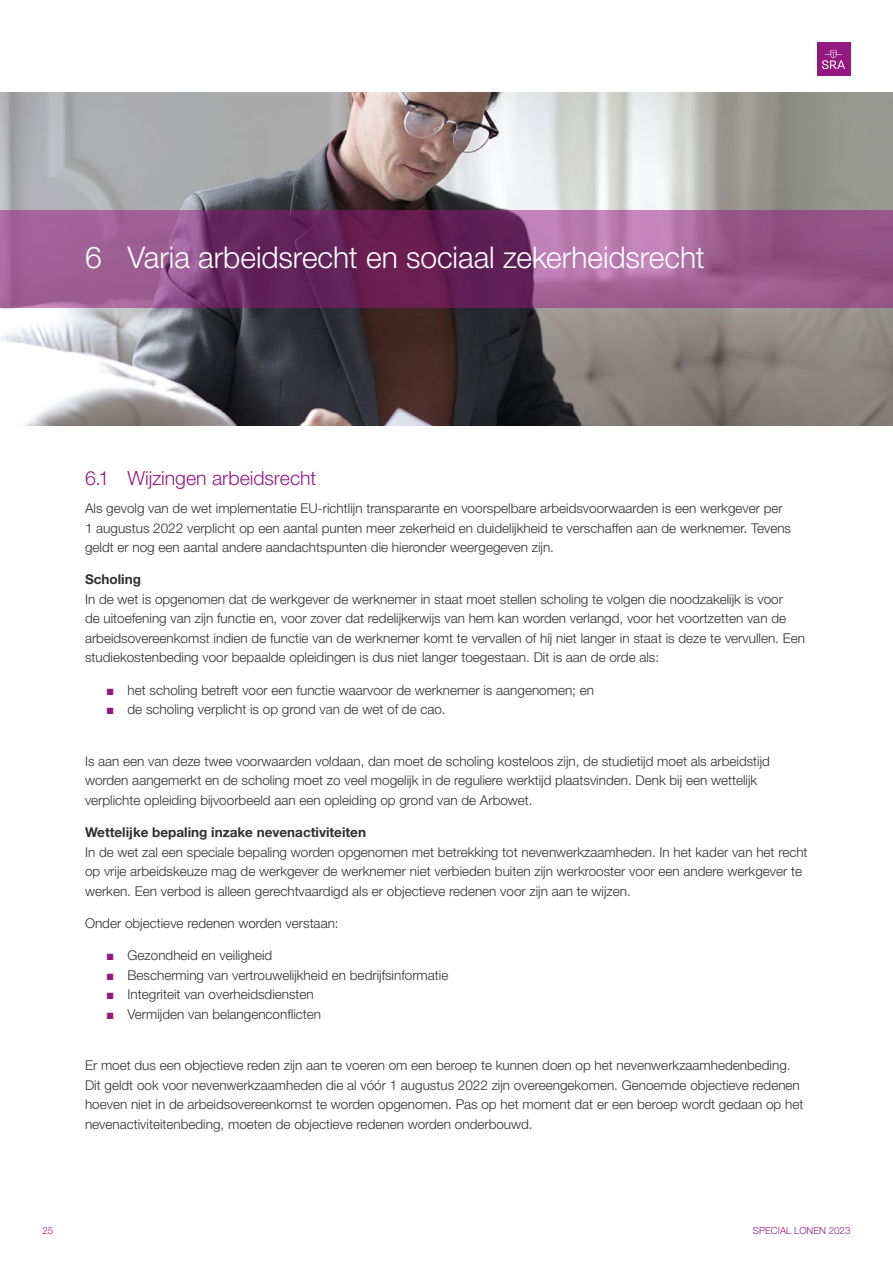
<style>
.page{position:relative;width:893px;height:1263px;background:#fff}
.page>*{position:absolute;margin:0;border:0;box-sizing:border-box;transform-origin:0 0}
.t1{font:300 30px "Helvetica Neue LT Std";color:#fff}
.t2{font:300 19.5px "Helvetica Neue LT Std";color:#951881}
.t3{font:300 13.5px/19.5px "Helvetica Neue LT Std";color:#2f2f2f}
.t4{font:700 13.5px "Helvetica Neue LT Std";color:#2f2f2f}
.t5{font:300 9.75px "Helvetica Neue LT Std";color:#951881}
.s1{font-family:"Arial";font-weight:700;color:#951881}
</style>
<div class="page">
<div style="left:817px;top:43px;width:33px;height:33px;background:#951881"></div>
<svg style="left:822px;top:50px;width:23px;height:19px"></svg>
<img style="left:0;top:92px;width:893px;height:333px">
<svg style="left:0;top:210px;width:893px;height:98px;background:#8a4a7e"></svg>
<h1 class="t1" style="left:85px;top:239px;width:621px">6 Varia arbeidsrecht en sociaal zekerheidsrecht</h1>
<h2 class="t2" style="left:85px;top:466px;width:233px">6.1 Wijzingen arbeidsrecht</h2>
<p class="t3" style="left:85px;top:498px;width:707px">Als gevolg van de wet implementatie EU-richtlijn transparante en voorspelbare arbeidsvoorwaarden is een werkgever per<br>1 augustus 2022 verplicht op een aantal punten meer zekerheid en duidelijkheid te verschaffen aan de werknemer. Tevens geldt er nog een aantal andere aandachtspunten die hieronder weergegeven zijn.</p>
<p class="t4" style="left:85px;top:571px;width:57px">Scholing</p>
<p class="t3" style="left:85px;top:589px;width:721px">In de wet is opgenomen dat de werkgever de werknemer in staat moet stellen scholing te volgen die noodzakelijk is voor<br>de uitoefening van zijn functie en, voor zover dat redelijkerwijs van hem kan worden verlangd, voor het voortzetten van de arbeidsovereenkomst indien de functie van de werknemer komt te vervallen of hij niet langer in staat is deze te vervullen. Een studiekostenbeding voor bepaalde opleidingen is dus niet langer toegestaan. Dit is aan de orde als:</p>
<p class="t3" style="left:106px;top:680px;width:489px"><span class="s1">■</span> het scholing betreft voor een functie waarvoor de werknemer is aangenomen; en</p>
<p class="t3" style="left:106px;top:699px;width:341px"><span class="s1">■</span> de scholing verplicht is op grond van de wet of de cao.</p>
<p class="t3" style="left:85px;top:751px;width:686px">Is aan een van deze twee voorwaarden voldaan, dan moet de scholing kosteloos zijn, de studietijd moet als arbeidstijd worden aangemerkt en de scholing moet zo veel mogelijk in de reguliere werktijd plaatsvinden. Denk bij een wettelijk verplichte opleiding bijvoorbeeld aan een opleiding op grond van de Arbowet.</p>
<p class="t4" style="left:85px;top:824px;width:282px">Wettelijke bepaling inzake nevenactiviteiten</p>
<p class="t3" style="left:85px;top:842px;width:724px">In de wet zal een speciale bepaling worden opgenomen met betrekking tot nevenwerkzaamheden. In het kader van het recht op vrije arbeidskeuze mag de werkgever de werknemer niet verbieden buiten zijn werkrooster voor een andere werkgever te werken. Een verbod is alleen gerechtvaardigd als er objectieve redenen voor zijn aan te wijzen.</p>
<p class="t3" style="left:85px;top:913px;width:255px">Onder objectieve redenen worden verstaan:</p>
<p class="t3" style="left:106px;top:945px;width:168px"><span class="s1">■</span> Gezondheid en veiligheid</p>
<p class="t3" style="left:106px;top:965px;width:344px"><span class="s1">■</span> Bescherming van vertrouwelijkheid en bedrijfsinformatie</p>
<p class="t3" style="left:106px;top:984px;width:209px"><span class="s1">■</span> Integriteit van overheidsdiensten</p>
<p class="t3" style="left:106px;top:1004px;width:216px"><span class="s1">■</span> Vermijden van belangenconflicten</p>
<p class="t3" style="left:85px;top:1055px;width:720px">Er moet dus een objectieve reden zijn aan te voeren om een beroep te kunnen doen op het nevenwerkzaamhedenbeding.<br>Dit geldt ook voor nevenwerkzaamheden die al vóór 1 augustus 2022 zijn overeengekomen. Genoemde objectieve redenen hoeven niet in de arbeidsovereenkomst te worden opgenomen. Pas op het moment dat er een beroep wordt gedaan op het nevenactiviteitenbeding, moeten de objectieve redenen worden onderbouwd.</p>
<p class="t5" style="left:43px;top:1224px;width:12px">25</p>
<p class="t5" style="left:753px;top:1224px;width:99px">SPECIAL LONEN 2023</p>
</div>
